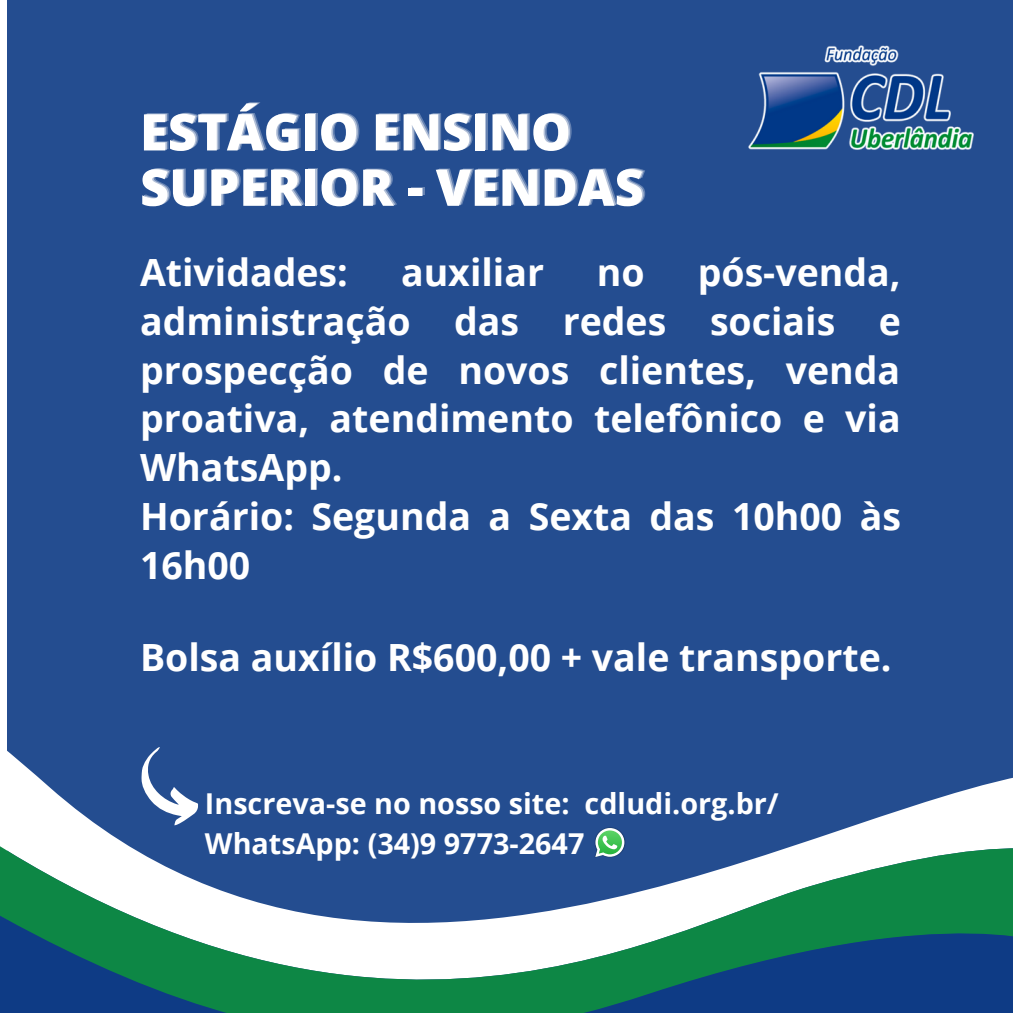
<style>
.page{position:relative;width:1013px;height:1013px;background:#fff}
.page>*{position:absolute;margin:0;border:0;box-sizing:border-box;transform-origin:0 0}
.t1{font:800 50.5px/55.2px "Open Sans";color:#fff}
.t2{font:700 37.5px/48.8px "Open Sans";color:#fff;text-align:justify}
.t3{font:700 28.75px "Open Sans";color:#fff}
</style>
<div class="page">
<div style="left:7px;top:0;width:1005px;height:1012px;background:#244d90"></div>
<svg style="left:0;top:750px;width:1012px;height:262px"></svg>
<img style="left:748px;top:45px;width:226px;height:105px">
<svg style="left:140px;top:747px;width:60px;height:79px"></svg>
<img style="left:593px;top:826px;width:33px;height:32px">
<svg style="left:595px;top:828px;width:29px;height:29px"></svg>
<p class="t1" style="left:140px;top:103px;width:505px">ESTÁGIO ENSINO<br>SUPERIOR - VENDAS</p>
<p class="t2" style="left:140px;top:247px;width:762px;text-indent:557px">pós-venda, administração das redes sociais e prospecção de novos clientes, venda proativa, atendimento telefônico e via WhatsApp.</p>
<p class="t2" style="left:140px;top:491px;width:762px">Horário: Segunda a Sexta das 10h00 às<br>16h00</p>
<p class="t2" style="left:140px;top:247px;width:209px">Atividades:</p>
<p class="t2" style="left:401px;top:247px;width:144px">auxiliar</p>
<p class="t2" style="left:597px;top:247px;width:49px">no</p>
<p class="t2" style="left:140px;top:632px;width:753px">Bolsa auxílio R$600,00 + vale transporte.</p>
<p class="t3" style="left:205px;top:783px;width:575px">Inscreva-se no nosso site: cdludi.org.br/</p>
<p class="t3" style="left:205px;top:823px;width:381px">WhatsApp: (34)9 9773-2647</p>
</div>
